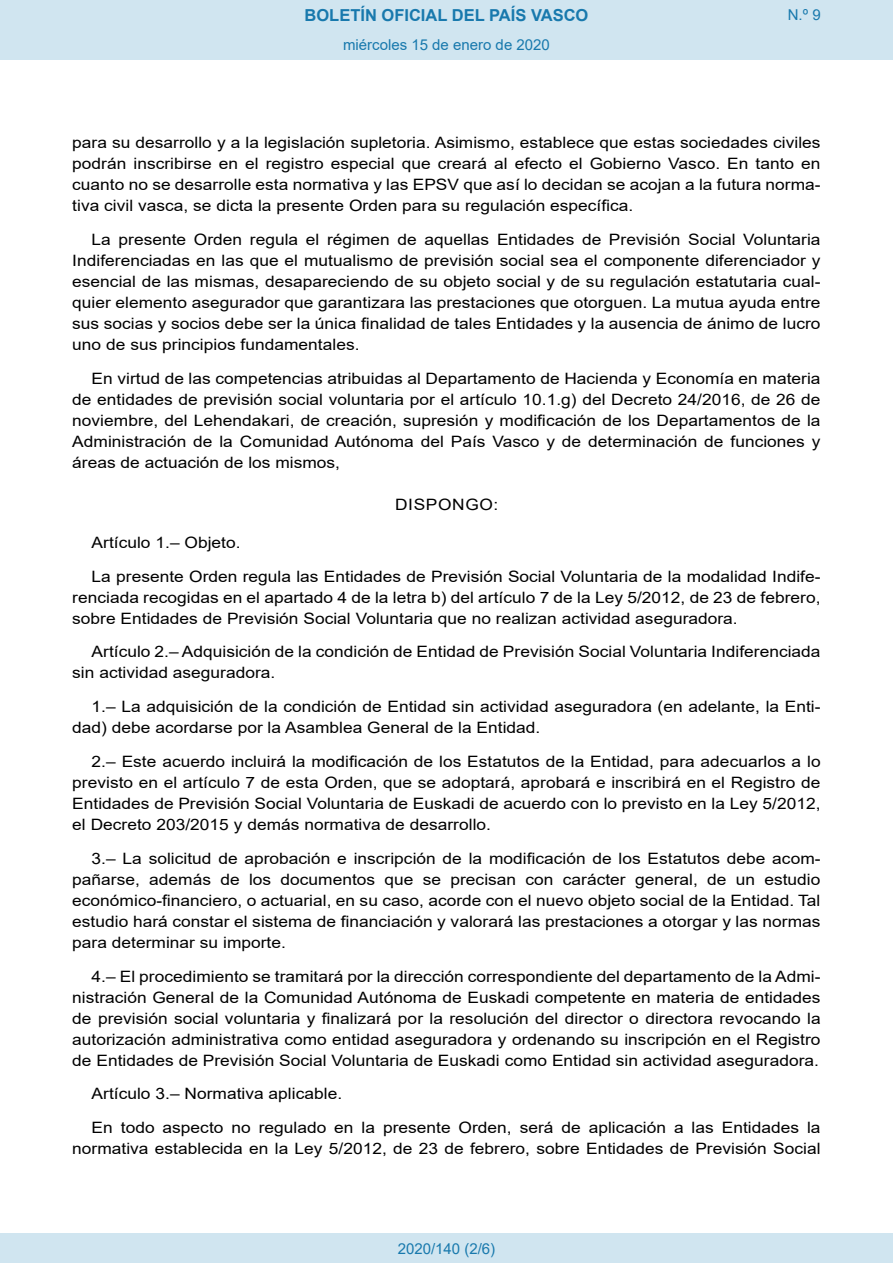
<style>
.page{position:relative;width:893px;height:1263px;background:#fff}
.page>*{position:absolute;margin:0;border:0;box-sizing:border-box;transform-origin:0 0}
.t1{font:700 16.5px "Arial";color:#1879ad}
.BOPVDetalle{font:15.6px/21px "Arial";color:#000;text-align:justify;scale:1.11 1}
.BOPVClave{font:15.6px "Arial";letter-spacing:.035em;color:#000;scale:1.11 1}
.Paginacion_Centro{font:15px "Arial";color:#1879ad}
</style>
<div class="page">
<div style="left:0;top:0;width:893px;height:60px;background:#d0e5f0"></div>
<div style="left:0;top:1233px;width:893px;height:30px;background:#d0e5f0"></div>
<p class="t1" style="left:305px;top:3px;width:285px">BOLETÍN OFICIAL DEL PAÍS VASCO</p>
<p class="Paginacion_Centro" style="left:343px;top:35px;width:208px">miércoles 15 de enero de 2020</p>
<p class="Paginacion_Centro" style="left:788px;top:5px;width:34px">N.º 9</p>
<p class="BOPVDetalle" style="left:72px;top:132px;width:676px">para su desarrollo y a la legislación supletoria. Asimismo, establece que estas sociedades civiles podrán inscribirse en el registro especial que creará al efecto el Gobierno Vasco. En tanto en cuanto no se desarrolle esta normativa y las EPSV que así lo decidan se acojan a la futura norma&shy;tiva civil vasca, se dicta la presente Orden para su regulación específica.</p>
<p class="BOPVDetalle" style="left:72px;top:229px;width:676px;text-indent:19px">La presente Orden regula el régimen de aquellas Entidades de Previsión Social Voluntaria Indiferenciadas en las que el mutualismo de previsión social sea el componente diferenciador y esencial de las mismas, desapareciendo de su objeto social y de su regulación estatutaria cual&shy;quier elemento asegurador que garantizara las prestaciones que otorguen. La mutua ayuda entre sus socias y socios debe ser la única finalidad de tales Entidades y la ausencia de ánimo de lucro uno de sus principios fundamentales.</p>
<p class="BOPVDetalle" style="left:72px;top:368px;width:676px;text-indent:19px">En virtud de las competencias atribuidas al Departamento de Hacienda y Economía en materia de entidades de previsión social voluntaria por el artículo 10.1.g) del Decreto 24/2016, de 26 de noviembre, del Lehendakari, de creación, supresión y modificación de los Departamentos de la Administración de la Comunidad Autónoma del País Vasco y de determinación de funciones y áreas de actuación de los mismos,</p>
<p class="BOPVClave" style="left:395px;top:494px;width:94px">DISPONGO:</p>
<p class="BOPVDetalle" style="left:92px;top:532px;width:136px">Artículo 1.– Objeto.</p>
<p class="BOPVDetalle" style="left:72px;top:566px;width:676px;text-indent:19px">La presente Orden regula las Entidades de Previsión Social Voluntaria de la modalidad Indife&shy;renciada recogidas en el apartado 4 de la letra b) del artículo 7 de la Ley 5/2012, de 23 de febrero, sobre Entidades de Previsión Social Voluntaria que no realizan actividad aseguradora.</p>
<p class="BOPVDetalle" style="left:72px;top:641px;width:676px;text-indent:19px">Artículo 2.– Adquisición de la condición de Entidad de Previsión Social Voluntaria Indiferenciada sin actividad aseguradora.</p>
<p class="BOPVDetalle" style="left:72px;top:696px;width:676px;text-indent:19px">1.– La adquisición de la condición de Entidad sin actividad aseguradora (en adelante, la Enti&shy;dad) debe acordarse por la Asamblea General de la Entidad.</p>
<p class="BOPVDetalle" style="left:72px;top:751px;width:676px;text-indent:19px">2.– Este acuerdo incluirá la modificación de los Estatutos de la Entidad, para adecuarlos a lo previsto en el artículo 7 de esta Orden, que se adoptará, aprobará e inscribirá en el Registro de Entidades de Previsión Social Voluntaria de Euskadi de acuerdo con lo previsto en la Ley 5/2012, el Decreto 203/2015 y demás normativa de desarrollo.</p>
<p class="BOPVDetalle" style="left:72px;top:848px;width:676px;text-indent:19px">3.– La solicitud de aprobación e inscripción de la modificación de los Estatutos debe acom&shy;pañarse, además de los documentos que se precisan con carácter general, de un estudio económico-financiero, o actuarial, en su caso, acorde con el nuevo objeto social de la Entidad. Tal estudio hará constar el sistema de financiación y valorará las prestaciones a otorgar y las normas para determinar su importe.</p>
<p class="BOPVDetalle" style="left:72px;top:965px;width:676px;text-indent:19px">4.– El procedimiento se tramitará por la dirección correspondiente del departamento de la Admi&shy;nistración General de la Comunidad Autónoma de Euskadi competente en materia de entidades de previsión social voluntaria y finalizará por la resolución del director o directora revocando la autorización administrativa como entidad aseguradora y ordenando su inscripción en el Registro de Entidades de Previsión Social Voluntaria de Euskadi como Entidad sin actividad aseguradora.</p>
<p class="BOPVDetalle" style="left:92px;top:1083px;width:227px">Artículo 3.– Normativa aplicable.</p>
<p class="BOPVDetalle" style="left:72px;top:1117px;width:676px;text-align:right">En todo aspecto no regulado en la presente Orden, será de aplicación a las Entidades la normativa establecida en la Ley 5/2012, de 23 de febrero, sobre Entidades de Previsión Social</p>
<p class="Paginacion_Centro" style="left:398px;top:1238px;width:99px">2020/140 (2/6)</p>
</div>
